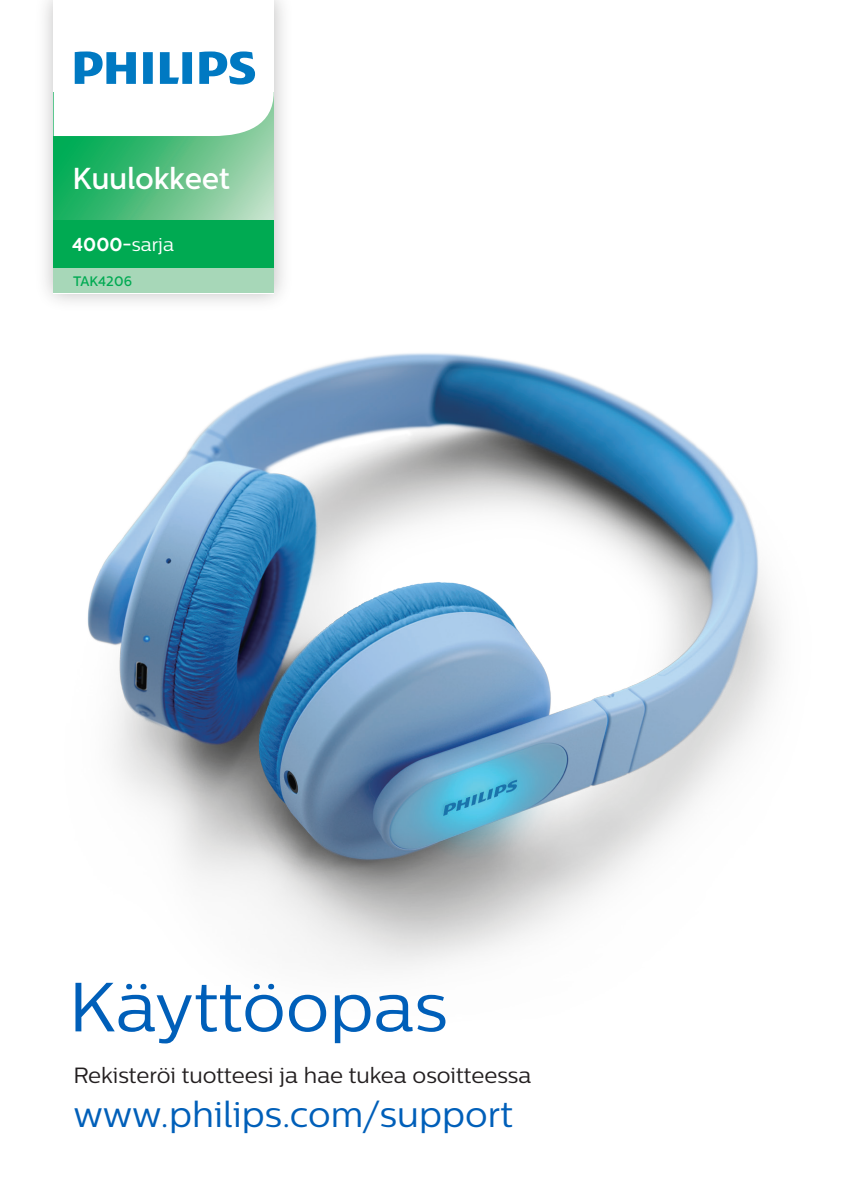
<style>
.page{position:relative;width:842px;height:1191px;background:#fff}
.page>*{position:absolute;margin:0;border:0;box-sizing:border-box;transform-origin:0 0}
.t1{font:69.4px "Centrale Sans";color:#005fb9}
.t2{font:36px "Centrale Sans";color:#005fb9}
.t3{font:500 30.2px "Centrale Sans";letter-spacing:-.01em;color:#fff}
.t4{font:22px "Centrale Sans";color:#231f20}
.t5{font:700 18.8px "Centrale Sans";color:#fff}
.t6{font:500 13.8px "Centrale Sans";color:#00aa52}
.s1{font-weight:400}
</style>
<div class="page">
<img style="left:87px;top:353px;width:691px;height:616px">
<img style="left:45px;top:0;width:238px;height:302px">
<svg style="left:54px;top:136px;width:220px;height:84px"></svg>
<svg style="left:54px;top:0;width:220px;height:136px"></svg>
<div style="left:54px;top:220px;width:220px;height:49px;background:#00aa52"></div>
<div style="left:54px;top:269px;width:220px;height:24px;background:#a7d7b8"></div>
<h3 class="t3" style="left:72px;top:161px;width:159px">Kuulokkeet</h3>
<p class="t5" style="left:72px;top:233px;width:103px">4000-<span class="s1">sarja</span></p>
<p class="t6" style="left:73px;top:273px;width:61px">TAK4206</p>
<h1 class="t1" style="left:69px;top:967px;width:381px">Käyttöopas</h1>
<p class="t4" style="left:73px;top:1063px;width:460px">Rekisteröi tuotteesi ja hae tukea osoitteessa</p>
<h2 class="t2" style="left:73px;top:1093px;width:441px">www.philips.com/support</h2>
</div>
